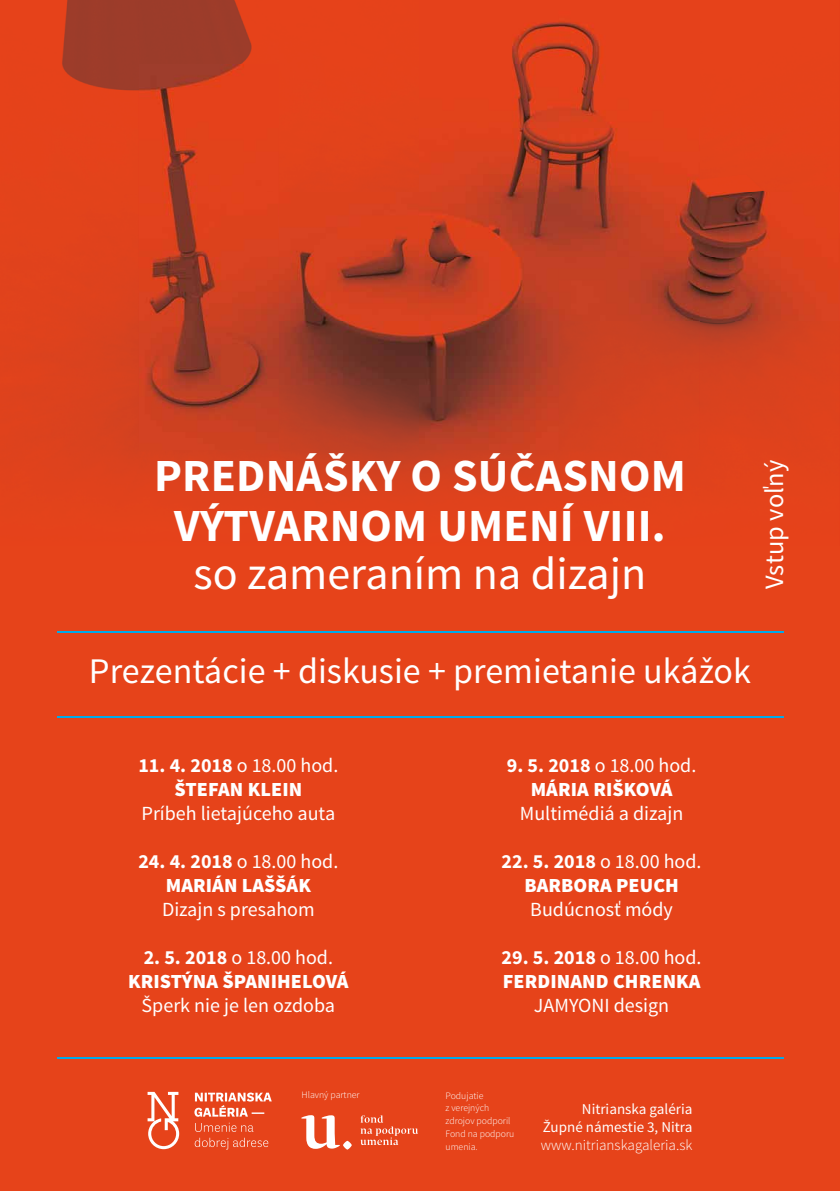
<style>
.page{position:relative;width:840px;height:1191px;background:#fff}
.page>*{position:absolute;margin:0;border:0;box-sizing:border-box;transform-origin:0 0}
.t1{font:700 46px/50px "Source Sans Pro";letter-spacing:.005em;color:#fff;text-align:center}
.t2{font:46px "Source Sans Pro";color:#fff}
.t3{font:36px "Source Sans Pro";color:#fff}
.t4{font:26.4px "Source Sans Pro";letter-spacing:.005em;color:#fff}
.t5{font:900 20px/24px "Source Sans Pro";letter-spacing:.005em;color:#fff;text-align:center}
.t6{font:20px "Source Sans Pro";color:#fff}
.t7{font:15px/18px "Source Sans Pro";color:#fff;text-align:right}
.t8{font:300 15px "Source Sans Pro";color:#fff}
.t9{font:300 9.8px/12.8px "Source Sans Pro";color:#fff}
.s1{font-weight:700}
.s2{font-weight:400}
</style>
<div class="page">
<div style="left:0;top:545px;width:839px;height:646px;background:#e6431a"></div>
<img style="left:0;top:0;width:839px;height:545px">
<svg style="left:194px;top:1137px;width:74px;height:12px"></svg>
<svg style="left:195px;top:1122px;width:58px;height:9px"></svg>
<svg style="left:194px;top:1092px;width:77px;height:24px"></svg>
<svg style="left:147px;top:1091px;width:32px;height:58px"></svg>
<svg style="left:301px;top:1115px;width:39px;height:33px"></svg>
<svg style="left:360px;top:1115px;width:58px;height:30px"></svg>
<svg style="left:343px;top:1140px;width:8px;height:9px"></svg>
<hr style="left:57px;top:631px;width:725px;height:1px;background:#00aaea">
<hr style="left:57px;top:716px;width:725px;height:1px;background:#00aaea">
<hr style="left:57px;top:1057px;width:725px;height:1px;background:#00aaea">
<h1 class="t1" style="left:154px;top:452px;width:533px">PREDNÁŠKY O SÚČASNOM<br>VÝTVARNOM UMENÍ VIII.</h1>
<h1 class="t2" style="left:193px;top:545px;width:454px">so zameraním na dizajn</h1>
<h3 class="t4" style="left:757px;top:589px;width:131px;rotate:-90deg">Vstup voľný</h3>
<h2 class="t3" style="left:89px;top:649px;width:663px">Prezentácie + diskusie + premietanie ukážok</h2>
<p class="t5" style="left:138px;top:754px;width:201px"><span class="s1">11. 4. 2018</span> <span class="s2">o 18.00 hod.<br></span>ŠTEFAN KLEIN</p>
<p class="t6" style="left:141px;top:801px;width:195px">Príbeh lietajúceho auta</p>
<p class="t5" style="left:138px;top:850px;width:201px"><span class="s1">24. 4. 2018</span> <span class="s2">o 18.00 hod.<br></span>MARIÁN LAŠŠÁK</p>
<p class="t6" style="left:162px;top:897px;width:154px">Dizajn s presahom</p>
<p class="t5" style="left:128px;top:946px;width:222px"><span class="s1">2. 5. 2018</span> <span class="s2">o 18.00 hod.<br></span>KRISTÝNA ŠPANIHELOVÁ</p>
<p class="t6" style="left:141px;top:993px;width:195px">Šperk nie je len ozdoba</p>
<p class="t5" style="left:506px;top:754px;width:191px"><span class="s1">9. 5. 2018</span> <span class="s2">o 18.00 hod.<br></span>MÁRIA RIŠKOVÁ</p>
<p class="t6" style="left:519px;top:801px;width:165px">Multimédiá a dizajn</p>
<p class="t5" style="left:501px;top:850px;width:201px"><span class="s1">22. 5. 2018</span> <span class="s2">o 18.00 hod.<br></span>BARBORA PEUCH</p>
<p class="t6" style="left:530px;top:897px;width:144px">Budúcnosť módy</p>
<p class="t5" style="left:501px;top:946px;width:201px;text-align:left"><span class="s1">29. 5. 2018</span> <span class="s2">o 18.00 hod.<br></span>FERDINAND CHRENKA</p>
<p class="t6" style="left:533px;top:993px;width:137px">JAMYONI design</p>
<p class="t9" style="left:301px;top:1088px;width:60px">Hlavný partner</p>
<p class="t9" style="left:445px;top:1089px;width:70px">Podujatie<br>z verejných zdrojov podporil<br>Fond na podporu umenia.</p>
<p class="t7" style="left:542px;top:1099px;width:151px">Nitrianska galéria<br>Župné námestie 3, Nitra</p>
<p class="t8" style="left:540px;top:1135px;width:153px">www.nitrianskagaleria.sk</p>
</div>
